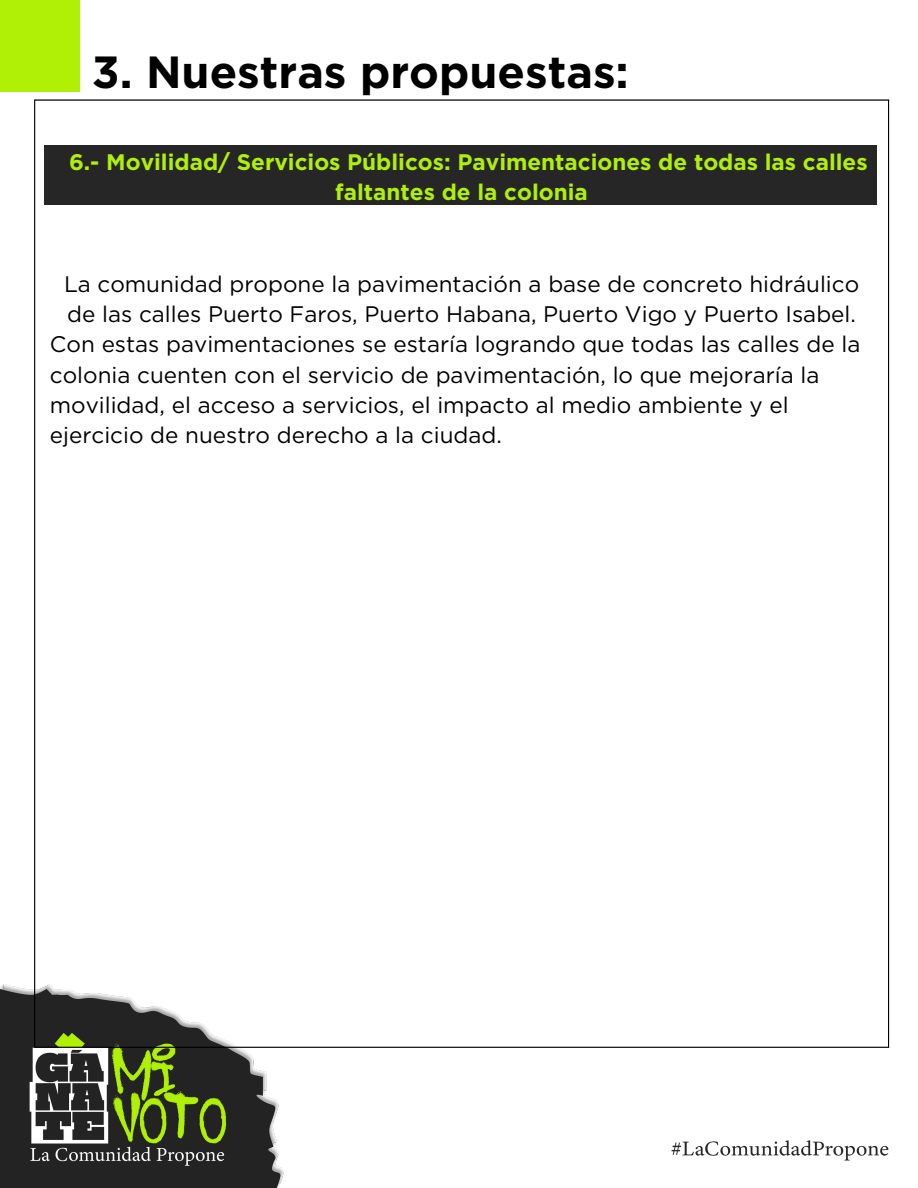
<style>
.page{position:relative;width:918px;height:1188px;background:#fff}
.page>*{position:absolute;margin:0;border:0;box-sizing:border-box;transform-origin:0 0}
.t1{font:700 45px "Gotham";color:#000}
.t2{font:22.5px/30.3px "Gotham";color:#000}
.t3{font:700 22.5px/30.3px "Gotham";color:#aff006;text-align:center}
</style>
<div class="page">
<div style="left:0;top:0;width:80px;height:92px;background:#aff006"></div>
<img style="left:0;top:984px;width:284px;height:204px">
<img style="left:672px;top:1140px;width:217px;height:21px">
<div style="left:44px;top:145px;width:833px;height:60px;background:#262626"></div>
<hr style="left:34px;top:101px;width:1px;height:946px;background:#000">
<hr style="left:888px;top:101px;width:1px;height:946px;background:#000">
<hr style="left:34px;top:99px;width:855px;height:2px;background:#000">
<hr style="left:34px;top:1047px;width:855px;height:1px;background:#000">
<p class="t1" style="left:92px;top:45px;width:539px">3. Nuestras propuestas:</p>
<p class="t3" style="left:69px;top:147px;width:800px">6.- Movilidad/ Servicios Públicos: Pavimentaciones de todas las calles faltantes de la colonia</p>
<p class="t2" style="left:64px;top:268px;width:797px">La comunidad propone la pavimentación a base de concreto hidráulico de las calles Puerto Faros, Puerto Habana, Puerto Vigo y Puerto Isabel.</p>
<p class="t2" style="left:50px;top:329px;width:812px">Con estas pavimentaciones se estaría logrando que todas las calles de la colonia cuenten con el servicio de pavimentación, lo que mejoraría la movilidad, el acceso a servicios, el impacto al medio ambiente y el ejercicio de nuestro derecho a la ciudad.</p>
</div>
